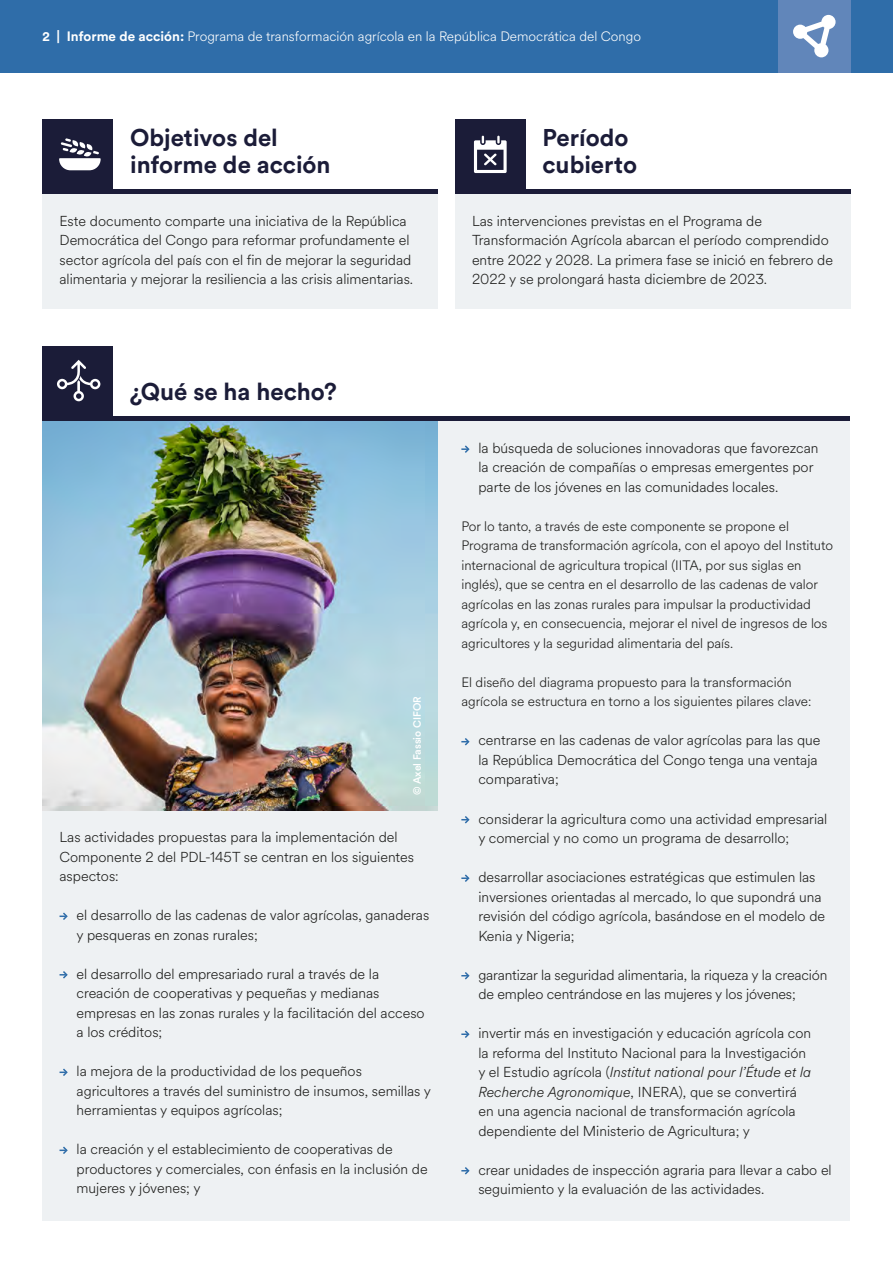
<style>
.page{position:relative;width:893px;height:1263px;background:#fff}
.page>*{position:absolute;margin:0;border:0;box-sizing:border-box;transform-origin:0 0}
.Head_1_V3{font:700 24px/27px "Circular Std";color:#1b1c38}
.Bullets{font:300 14.25px/19.5px "Circular Spotify Text";color:#1d1d1b}
.Body{font:300 14.25px/19.5px "Circular Spotify Text";color:#1d1d1b}
.Body-2{font:300 13.5px/19.5px "Circular Spotify Text";color:#1d1d1b}
.t1{font:300 13.5px "Circular Spotify Text";color:#fff}
.Photo_credit{font:500 10.5px "Circular Std";color:#fff}
.s1{font-family:"Circular Std";font-weight:700}
.s2{font-style:italic}
</style>
<div class="page">
<div style="left:455px;top:194px;width:395px;height:115px;background:#eef1f3"></div>
<hr style="left:455px;top:190px;width:395px;height:4px;background:#1b1c38">
<div style="left:455px;top:119px;width:71px;height:71px;background:#1b1c38"></div>
<svg style="left:474px;top:136px;width:33px;height:37px"></svg>
<div style="left:43px;top:194px;width:395px;height:115px;background:#eef1f3"></div>
<hr style="left:43px;top:190px;width:395px;height:4px;background:#1b1c38">
<div style="left:43px;top:119px;width:70px;height:71px;background:#1b1c38"></div>
<svg style="left:59px;top:138px;width:42px;height:32px"></svg>
<div style="left:0;top:0;width:893px;height:72px;background:#2f6da9"></div>
<div style="left:778px;top:0;width:72px;height:72px;background:#6186ba"></div>
<svg style="left:793px;top:15px;width:43px;height:42px"></svg>
<div style="left:43px;top:421px;width:807px;height:799px;background:#eef1f3"></div>
<svg style="left:60px;top:912px;width:8px;height:8px"></svg>
<svg style="left:60px;top:971px;width:8px;height:8px"></svg>
<svg style="left:60px;top:1068px;width:8px;height:8px"></svg>
<svg style="left:60px;top:1146px;width:8px;height:8px"></svg>
<svg style="left:461px;top:445px;width:9px;height:8px"></svg>
<svg style="left:461px;top:738px;width:9px;height:8px"></svg>
<svg style="left:461px;top:816px;width:9px;height:8px"></svg>
<svg style="left:461px;top:874px;width:9px;height:8px"></svg>
<svg style="left:461px;top:972px;width:9px;height:8px"></svg>
<svg style="left:461px;top:1030px;width:9px;height:8px"></svg>
<svg style="left:461px;top:1167px;width:9px;height:8px"></svg>
<div style="left:43px;top:346px;width:70px;height:71px;background:#1b1c38"></div>
<svg style="left:57px;top:360px;width:43px;height:41px"></svg>
<hr style="left:43px;top:417px;width:807px;height:4px;background:#1b1c38">
<img style="left:43px;top:421px;width:395px;height:389px">
<p class="t1" style="left:43px;top:27px;width:600px"><span class="s1">2 | Informe de acción:</span> Programa de transformación agrícola en la República Democrática del Congo</p>
<p class="Head_1_V3" style="left:130px;top:123px;width:202px">Objetivos del informe de acción</p>
<p class="Body" style="left:60px;top:211px;width:355px">Este documento comparte una iniciativa de la República Democrática del Congo para reformar profundamente el sector agrícola del país con el fin de mejorar la seguridad alimentaria y mejorar la resiliencia a las crisis alimentarias.</p>
<p class="Head_1_V3" style="left:543px;top:123px;width:96px">Período cubierto</p>
<p class="Body" style="left:472px;top:211px;width:363px">Las intervenciones previstas en el Programa de Transformación Agrícola abarcan el período comprendido entre 2022 y 2028. La primera fase se inició en febrero de 2022 y se prolongará hasta diciembre de 2023.</p>
<p class="Head_1_V3" style="left:130px;top:377px;width:208px">¿Qué se ha hecho?</p>
<p class="Photo_credit" style="left:411px;top:795px;width:100px;rotate:-90deg">© Axel Fassio CIFOR</p>
<p class="Body" style="left:60px;top:828px;width:356px">Las actividades propuestas para la implementación del<br>Componente 2 del PDL-145T se centran en los siguientes aspectos:</p>
<p class="Bullets" style="left:77px;top:906px;width:354px">el desarrollo de las cadenas de valor agrícolas, ganaderas y pesqueras en zonas rurales;</p>
<p class="Bullets" style="left:77px;top:964px;width:350px">el desarrollo del empresariado rural a través de la creación de cooperativas y pequeñas y medianas empresas en las zonas rurales y la facilitación del acceso a los créditos;</p>
<p class="Bullets" style="left:77px;top:1062px;width:356px">la mejora de la productividad de los pequeños agricultores a través del suministro de insumos, semillas y herramientas y equipos agrícolas;</p>
<p class="Bullets" style="left:77px;top:1140px;width:353px">la creación y el establecimiento de cooperativas de productores y comerciales, con énfasis en la inclusión de mujeres y jóvenes; y</p>
<p class="Bullets" style="left:478px;top:438px;width:342px">la búsqueda de soluciones innovadoras que favorezcan la creación de compañías o empresas emergentes por parte de los jóvenes en las comunidades locales.</p>
<p class="Body-2" style="left:461px;top:517px;width:373px">Por lo tanto, a través de este componente se propone el Programa de transformación agrícola, con el apoyo del Instituto internacional de agricultura tropical (IITA, por sus siglas en inglés), que se centra en el desarrollo de las cadenas de valor agrícolas en las zonas rurales para impulsar la productividad agrícola y, en consecuencia, mejorar el nivel de ingresos de los agricultores y la seguridad alimentaria del país.</p>
<p class="Body-2" style="left:461px;top:673px;width:351px">El diseño del diagrama propuesto para la transformación agrícola se estructura en torno a los siguientes pilares clave:</p>
<p class="Bullets" style="left:478px;top:731px;width:344px">centrarse en las cadenas de valor agrícolas para las que la República Democrática del Congo tenga una ventaja comparativa;</p>
<p class="Bullets" style="left:478px;top:809px;width:351px">considerar la agricultura como una actividad empresarial y comercial y no como un programa de desarrollo;</p>
<p class="Bullets" style="left:478px;top:867px;width:348px">desarrollar asociaciones estratégicas que estimulen las inversiones orientadas al mercado, lo que supondrá una revisión del código agrícola, basándose en el modelo de Kenia y Nigeria;</p>
<p class="Bullets" style="left:478px;top:965px;width:351px">garantizar la seguridad alimentaria, la riqueza y la creación de empleo centrándose en las mujeres y los jóvenes;</p>
<p class="Bullets" style="left:478px;top:1023px;width:334px">invertir más en investigación y educación agrícola con la reforma del Instituto Nacional para la Investigación y el Estudio agrícola (<span class="s2">Institut national pour l’Étude et la Recherche Agronomique</span>, INERA), que se convertirá en una agencia nacional de transformación agrícola dependiente del Ministerio de Agricultura; y</p>
<p class="Bullets" style="left:478px;top:1160px;width:355px">crear unidades de inspección agraria para llevar a cabo el seguimiento y la evaluación de las actividades.</p>
</div>
